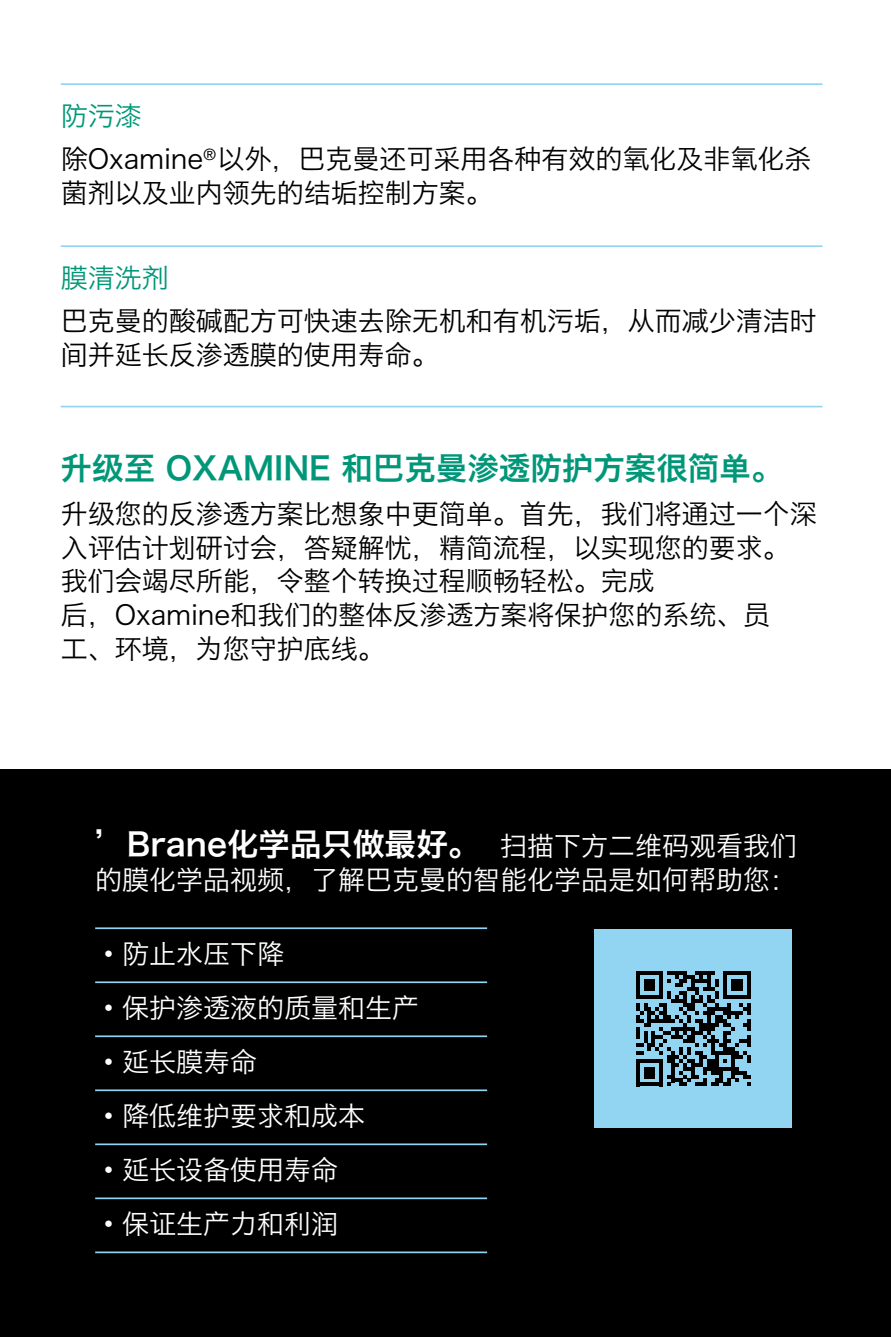
<style>
.page{position:relative;width:891px;height:1337px;background:#fff}
.page>*{position:absolute;margin:0;border:0;box-sizing:border-box;transform-origin:0 0}
.t1{font:31.5px "Hiragino Sans GB W6";color:#fff}
.t2{font:31.5px "Hiragino Sans GB W6";color:#009779}
.t3{font:27px/33.8px "Hiragino Sans GB W3";color:#000}
.t4{font:27px "Hiragino Sans GB W3";color:#fff}
.t5{font:27px "Hiragino Sans GB W3";color:#009779}
.s1{color:#009779}
.s2{font-family:"Hiragino Sans GB W3";font-size:27px}
.s3{font-family:"Hiragino Sans GB W6"}
</style>
<div class="page">
<div style="left:0;top:770px;width:891px;height:566px;background:#000"></div>
<hr style="left:61px;top:83px;width:761px;height:2px;background:#92d5f3">
<hr style="left:61px;top:245px;width:761px;height:2px;background:#92d5f3">
<hr style="left:61px;top:406px;width:761px;height:1px;background:#92d5f3">
<hr style="left:95px;top:927px;width:392px;height:2px;background:#92d5f3">
<hr style="left:95px;top:981px;width:392px;height:2px;background:#92d5f3">
<hr style="left:95px;top:1035px;width:392px;height:2px;background:#92d5f3">
<hr style="left:95px;top:1089px;width:392px;height:2px;background:#92d5f3">
<hr style="left:95px;top:1143px;width:392px;height:2px;background:#92d5f3">
<hr style="left:95px;top:1197px;width:392px;height:2px;background:#92d5f3">
<hr style="left:95px;top:1251px;width:392px;height:2px;background:#92d5f3">
<div style="left:594px;top:929px;width:198px;height:199px;background:#92d5f3"></div>
<svg style="left:636px;top:971px;width:115px;height:115px"></svg>
<p class="t3" style="left:61px;top:93px;width:752px;line-height:43.9px"><span class="s1">防污漆<br></span>除Oxamine<sup>®</sup>以外，巴克曼还可采用各种有效的氧化及非氧化杀</p>
<p class="t3" style="left:61px;top:176px;width:434px">菌剂以及业内领先的结垢控制方案。</p>
<p class="t5" style="left:61px;top:261px;width:109px">膜清洗剂</p>
<p class="t3" style="left:61px;top:304px;width:757px">巴克曼的酸碱配方可快速去除无机和有机污垢，从而减少清洁时间并延长反渗透膜的使用寿命。</p>
<p class="t2" style="left:61px;top:447px;width:723px">升级至 OXAMINE 和巴克曼渗透防护方案很简单。</p>
<p class="t3" style="left:61px;top:496px;width:757px">升级您的反渗透方案比想象中更简单。首先，我们将通过一个深入评估计划研讨会，答疑解忧，精简流程，以实现您的要求。我们会竭尽所能，令整个转换过程顺畅轻松。完成<br>后，Oxamine和我们的整体反渗透方案将保护您的系统、员<br>工、环境，为您守护底线。</p>
<p class="t1" style="left:95px;top:823px;width:703px">’Brane化学品只做最好。 <span class="s2">扫描下方二维码观看我们</span></p>
<p class="t4" style="left:95px;top:862px;width:703px">的膜化学品视频，了解巴克曼的智能化学品是如何帮助您：</p>
<p class="t4" style="left:95px;top:937px;width:190px"><span class="s3">•</span>防止水压下降</p>
<p class="t4" style="left:95px;top:991px;width:325px"><span class="s3">•</span>保护渗透液的质量和生产</p>
<p class="t4" style="left:95px;top:1045px;width:163px"><span class="s3">•</span>延长膜寿命</p>
<p class="t4" style="left:95px;top:1099px;width:271px"><span class="s3">•</span>降低维护要求和成本</p>
<p class="t4" style="left:95px;top:1153px;width:244px"><span class="s3">•</span>延长设备使用寿命</p>
<p class="t4" style="left:95px;top:1207px;width:244px"><span class="s3">•</span>保证生产力和利润</p>
</div>
